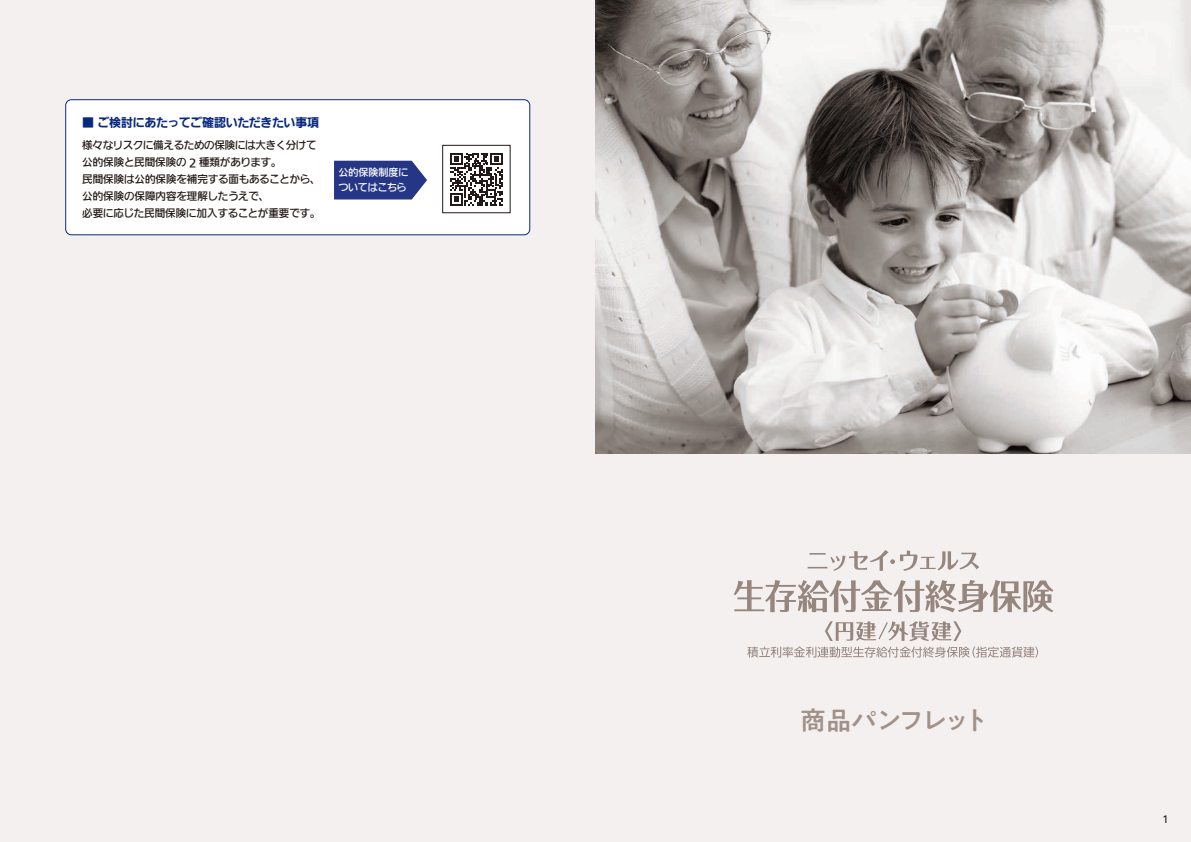
<style>
.page{position:relative;width:1191px;height:842px;background:#f3f0ef}
.page>*{position:absolute;margin:0;border:0;box-sizing:border-box;transform-origin:0 0}
.t1{font:500 26px "PA1 Gothic Std";letter-spacing:-.12em;color:#a19188}
.t2{font:700 12px "Iwa UD Go Dsp Pro";letter-spacing:-.035em;color:#09297f}
.t3{font:11px "Univers LT Pro 55 Roman";color:#231916}
.t4{font:500 10.5px/17px "Iwa UD Go Dsp Pro";letter-spacing:-.015em;color:#231916}
.t5{font:500 10px/14.8px "Iwa UD Go Dsp Pro";letter-spacing:-.02em;color:#fff}
.s1{font-size:11px}
</style>
<div class="page">
<img style="left:595px;top:0;width:596px;height:454px">
<svg style="left:733px;top:580px;width:320px;height:32px"></svg>
<svg style="left:825px;top:621px;width:136px;height:20px"></svg>
<svg style="left:747px;top:647px;width:291px;height:11px"></svg>
<svg style="left:807px;top:550px;width:172px;height:21px"></svg>
<div style="left:66px;top:100px;width:464px;height:135px;background:#fff;border-radius:6px"></div>
<div style="left:65px;top:99px;width:465px;height:136px;border:1px solid #09297f;border-radius:6px"></div>
<svg style="left:334px;top:161px;width:93px;height:38px;background:#364690"></svg>
<svg style="left:450px;top:153px;width:53px;height:52px"></svg>
<div style="left:442px;top:145px;width:68px;height:68px;border:1px solid #231916"></div>
<p class="t2" style="left:82px;top:113px;width:238px">■ ご検討にあたってご確認いただきたい事項</p>
<p class="t4" style="left:82px;top:137px;width:240px">様々なリスクに備えるための保険には⼤きく分けて公的保険と⺠間保険の <span class="s1">2</span> 種類があります。<br>⺠間保険は公的保険を補完する⾯もあることから、公的保険の保障内容を理解したうえで、<br>必要に応じた⺠間保険に加⼊することが重要です。</p>
<p class="t5" style="left:338px;top:165px;width:71px">公的保険制度についてはこちら</p>
<h1 class="t1" style="left:800px;top:705px;width:191px">商品パンフレット</h1>
<p class="t3" style="left:1162px;top:812px;width:8px">1</p>
</div>
